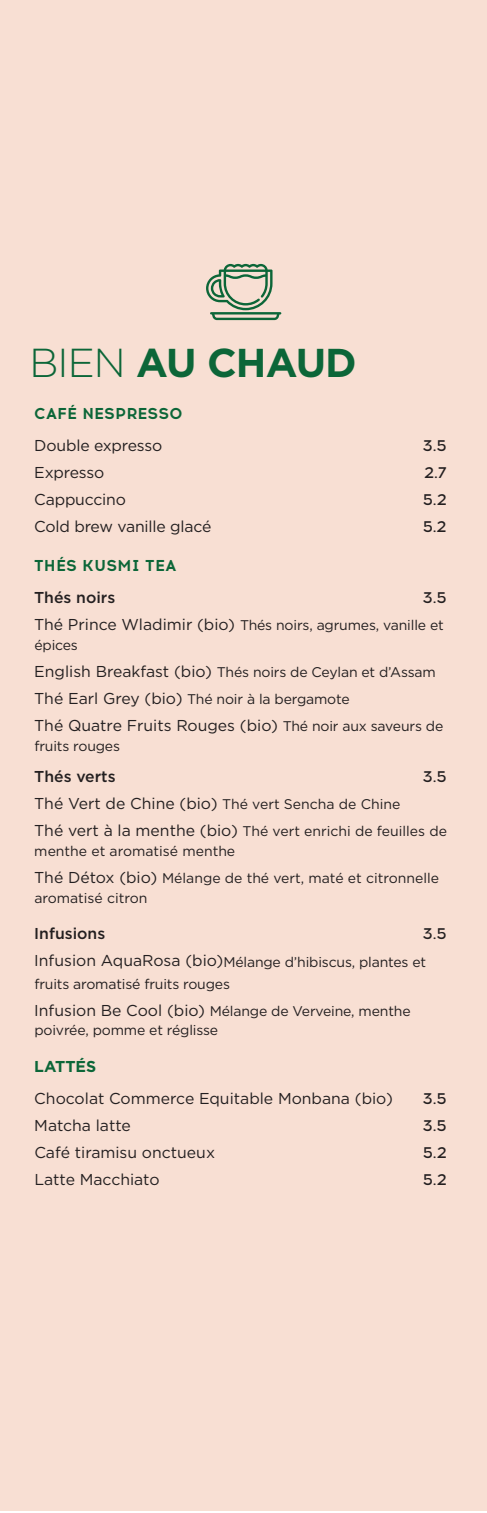
<style>
.page{position:relative;width:487px;height:1513px;background:#fff}
.page>*{position:absolute;margin:0;border:0;box-sizing:border-box;transform-origin:0 0}
.t1{font:700 40.25px "Gotham";letter-spacing:-.02em;color:#0c6638}
.t2{font:15.75px "Gotham";color:#231f20}
.t3{font:500 15.75px "Acrom";color:#231f20}
.t4{font:500 15.75px "Gotham";color:#231f20}
.t5{font:700 15.75px "Acrom";letter-spacing:.01em;color:#0c6638}
.t6{font:700 15.75px "Gotham";color:#0c6638}
.t7{font:14px/26.9px "Gotham";letter-spacing:-.01em;color:#231f20}
.s1{font-weight:300}
.s2{font-size:15.75px}
.s3{font-size:14px}
</style>
<div class="page">
<div style="left:0;top:0;width:486px;height:1510px;background:#f8dfd3"></div>
<svg style="left:206px;top:264px;width:75px;height:56px"></svg>
<svg style="left:486px;top:1493px;width:1px;height:17px"></svg>
<h1 class="t1" style="left:29px;top:336px;width:328px"><span class="s1">BIEN</span> AU CHAUD</h1>
<p class="t5" style="left:34px;top:402px;width:149px">CAFÉ NESPRESSO</p>
<p class="t2" style="left:34px;top:435px;width:129px">Double expresso</p>
<p class="t3" style="left:422px;top:435px;width:26px">3.5</p>
<p class="t2" style="left:34px;top:462px;width:71px">Expresso</p>
<p class="t3" style="left:423px;top:462px;width:24px">2.7</p>
<p class="t2" style="left:34px;top:489px;width:93px">Cappuccino</p>
<p class="t3" style="left:422px;top:489px;width:25px">5.2</p>
<p class="t2" style="left:34px;top:516px;width:178px">Cold brew vanille glacé</p>
<p class="t3" style="left:422px;top:516px;width:25px">5.2</p>
<p class="t5" style="left:34px;top:554px;width:144px">THÉS KUSMI TEA</p>
<p class="t4" style="left:34px;top:587px;width:82px">Thés noirs</p>
<p class="t3" style="left:422px;top:587px;width:26px">3.5</p>
<p class="t7" style="left:34px;top:615px;width:410px;line-height:19.6px"><span class="s2">Thé Prince Wladimir (bio)</span> Thés noirs, agrumes, vanille et épices</p>
<p class="t7" style="left:34px;top:658px;width:402px"><span class="s2">English Breakfast (bio)</span> Thés noirs de Ceylan et d’Assam<br><span class="s2">Thé Earl Grey (bio)</span> Thé noir à la bergamote</p>
<p class="t2" style="left:34px;top:715px;width:410px">Thé Quatre Fruits Rouges (bio) <span class="s3">Thé noir aux saveurs de</span></p>
<p class="t7" style="left:34px;top:732px;width:87px">fruits rouges</p>
<p class="t4" style="left:34px;top:766px;width:83px">Thés verts</p>
<p class="t3" style="left:422px;top:766px;width:26px">3.5</p>
<p class="t7" style="left:34px;top:791px;width:414px"><span class="s2">Thé Vert de Chine (bio)</span> Thé vert Sencha de Chine<br><span class="s2">Thé vert à la menthe (bio)</span> Thé vert enrichi de feuilles de</p>
<p class="t7" style="left:34px;top:837px;width:406px">menthe et aromatisé menthe<br><span class="s2">Thé Détox (bio)</span> Mélange de thé vert, maté et citronnelle</p>
<p class="t7" style="left:34px;top:884px;width:115px">aromatisé citron</p>
<p class="t4" style="left:34px;top:924px;width:72px">Infusions</p>
<p class="t3" style="left:422px;top:923px;width:26px">3.5</p>
<p class="t7" style="left:34px;top:950px;width:393px;line-height:22.1px"><span class="s2">Infusion AquaRosa (bio)</span>Mélange d’hibiscus, plantes et fruits aromatisé fruits rouges</p>
<p class="t7" style="left:34px;top:1001px;width:377px;line-height:19.6px"><span class="s2">Infusion Be Cool (bio)</span> Mélange de Verveine, menthe poivrée, pomme et réglisse</p>
<p class="t6" style="left:34px;top:1056px;width:63px">LATTÉS</p>
<p class="t2" style="left:34px;top:1088px;width:359px">Chocolat Commerce Equitable Monbana (bio)</p>
<p class="t3" style="left:422px;top:1088px;width:26px">3.5</p>
<p class="t2" style="left:34px;top:1115px;width:98px">Matcha latte</p>
<p class="t3" style="left:422px;top:1115px;width:26px">3.5</p>
<p class="t2" style="left:34px;top:1142px;width:182px">Café tiramisu onctueux</p>
<p class="t3" style="left:422px;top:1142px;width:25px">5.2</p>
<p class="t2" style="left:34px;top:1169px;width:127px">Latte Macchiato</p>
<p class="t3" style="left:422px;top:1169px;width:25px">5.2</p>
</div>
